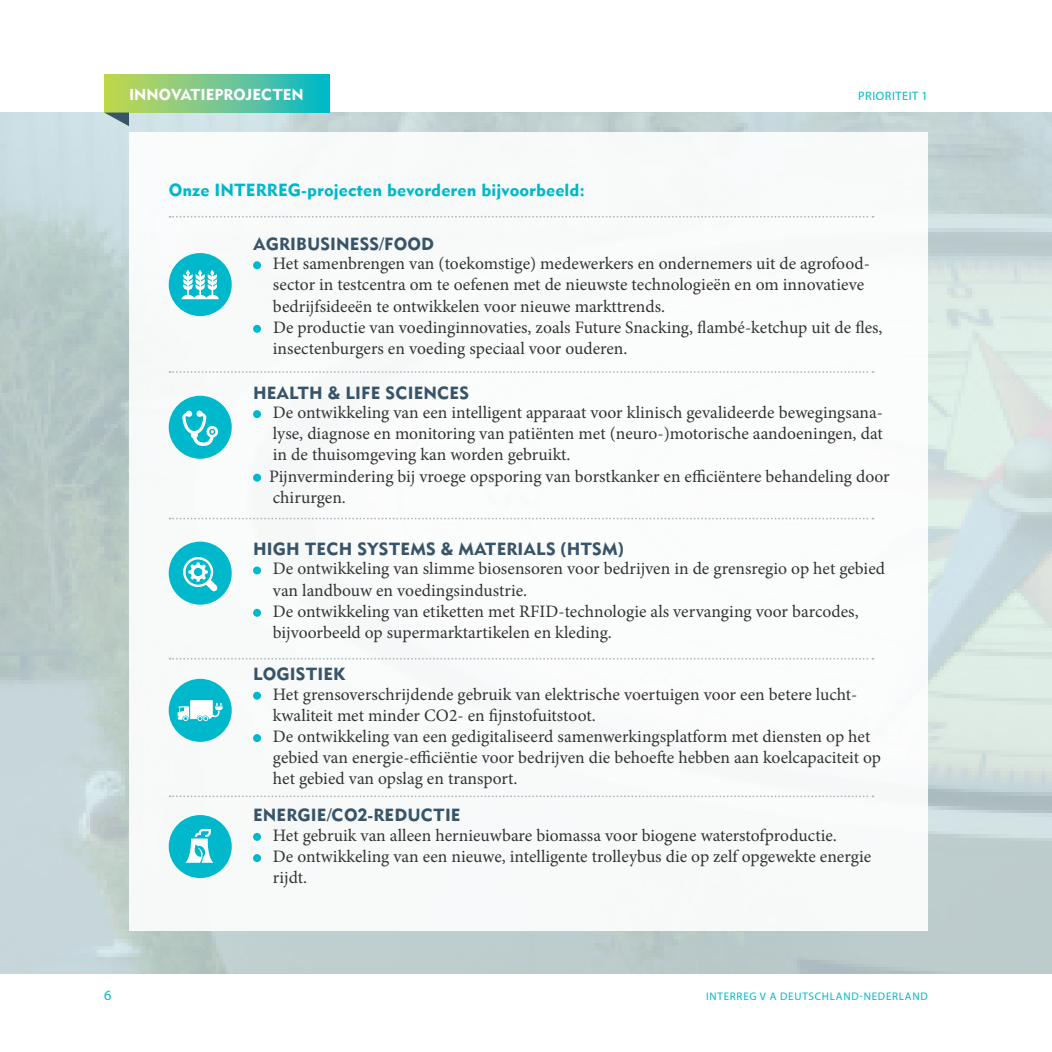
<style>
.page{position:relative;width:1052px;height:1052px;background:#fff}
.page>*{position:absolute;margin:0;border:0;box-sizing:border-box;transform-origin:0 0}
.Platte_tekst{font:17.5px/21.2px "Minion Pro";color:#333233}
.Kop_1{font:17.5px "Metro Black Two";letter-spacing:.005em;color:#385468}
.Kop_1-2{font:17.5px "Metro Black Two";letter-spacing:.005em;color:#00b8cb}
.t1{font:15.75px "Metro Black Two";color:#fff}
.Kop_1-3{font:14.35px "Myriad Pro";color:#00b8cb}
.t2{font:12.25px "Myriad Pro";letter-spacing:.045em;color:#00b8cb}
.Kop_1-4{font:11.03px "Myriad Pro";letter-spacing:.07em;color:#00b8cb}
</style>
<div class="page">
<svg style="left:104px;top:74px;width:226px;height:39px;background:#6ec68e"></svg>
<svg style="left:104px;top:113px;width:25px;height:13px"></svg>
<svg style="left:170px;top:371px;width:703px;height:2px"></svg>
<div style="left:253px;top:261px;width:8px;height:8px;background:#00b8cb;border-radius:50%"></div>
<div style="left:253px;top:325px;width:8px;height:8px;background:#00b8cb;border-radius:50%"></div>
<div style="left:253px;top:410px;width:8px;height:8px;background:#00b8cb;border-radius:50%"></div>
<div style="left:253px;top:474px;width:8px;height:7px;background:#00b8cb;border-radius:50%"></div>
<div style="left:253px;top:566px;width:8px;height:8px;background:#00b8cb;border-radius:50%"></div>
<div style="left:253px;top:609px;width:8px;height:8px;background:#00b8cb;border-radius:50%"></div>
<div style="left:253px;top:692px;width:8px;height:7px;background:#00b8cb;border-radius:50%"></div>
<div style="left:253px;top:734px;width:8px;height:8px;background:#00b8cb;border-radius:50%"></div>
<div style="left:253px;top:833px;width:8px;height:8px;background:#00b8cb;border-radius:50%"></div>
<div style="left:253px;top:854px;width:8px;height:8px;background:#00b8cb;border-radius:50%"></div>
<div style="left:169px;top:253px;width:63px;height:63px;background:#00b8cb;border-radius:50%"></div>
<svg style="left:182px;top:270px;width:37px;height:29px"></svg>
<div style="left:169px;top:396px;width:63px;height:63px;background:#00b8cb;border-radius:50%"></div>
<svg style="left:182px;top:410px;width:36px;height:36px"></svg>
<div style="left:169px;top:541px;width:63px;height:63px;background:#00b8cb;border-radius:50%"></div>
<svg style="left:183px;top:557px;width:34px;height:34px"></svg>
<div style="left:169px;top:679px;width:63px;height:63px;background:#00b8cb;border-radius:50%"></div>
<svg style="left:178px;top:700px;width:45px;height:21px"></svg>
<div style="left:169px;top:815px;width:63px;height:63px;background:#00b8cb;border-radius:50%"></div>
<svg style="left:186px;top:829px;width:27px;height:34px"></svg>
<svg style="left:170px;top:518px;width:703px;height:1px"></svg>
<svg style="left:170px;top:658px;width:703px;height:1px"></svg>
<svg style="left:170px;top:795px;width:703px;height:2px"></svg>
<svg style="left:170px;top:216px;width:703px;height:2px"></svg>
<p class="t1" style="left:129px;top:84px;width:176px">INNOVATIEPROJECTEN</p>
<p class="t2" style="left:858px;top:88px;width:71px">PRIORITEIT 1</p>
<p class="Kop_1-2" style="left:169px;top:179px;width:417px">Onze INTERREG-projecten bevorderen bijvoorbeeld:</p>
<p class="Kop_1" style="left:253px;top:233px;width:183px">AGRIBUSINESS/FOOD</p>
<p class="Platte_tekst" style="left:273px;top:253px;width:598px">Het samenbrengen van (toekomstige) medewerkers en ondernemers uit de agrofood&shy;sector in testcentra om te oefenen met de nieuwste technologieën en om innovatieve bedrijfsideeën te ontwikkelen voor nieuwe markttrends.</p>
<p class="Platte_tekst" style="left:273px;top:317px;width:611px">De productie van voedinginnovaties, zoals Future Snacking, flambé-ketchup uit de fles, insectenburgers en voeding speciaal voor ouderen.</p>
<p class="Kop_1" style="left:253px;top:381px;width:218px">HEALTH &amp; LIFE SCIENCES</p>
<p class="Platte_tekst" style="left:273px;top:402px;width:612px;text-align:justify">De ontwikkeling van een intelligent apparaat voor klinisch gevalideerde bewegingsana&shy;lyse, diagnose en monitoring van patiënten met (neuro-)motorische aandoeningen, dat in de thuisomgeving kan worden gebruikt.</p>
<p class="Platte_tekst" style="left:269px;top:465px;width:622px">Pijnvermindering bij vroege opsporing van borstkanker en efficiëntere behandeling door chirurgen.</p>
<p class="Kop_1" style="left:253px;top:538px;width:372px">HIGH TECH SYSTEMS &amp; MATERIALS (HTSM)</p>
<p class="Platte_tekst" style="left:273px;top:558px;width:614px">De ontwikkeling van slimme biosensoren voor bedrijven in de grensregio op het gebied van landbouw en voedingsindustrie.</p>
<p class="Platte_tekst" style="left:273px;top:600px;width:587px">De ontwikkeling van etiketten met RFID-technologie als vervanging voor barcodes, bijvoorbeeld op supermarktartikelen en kleding.</p>
<p class="Kop_1" style="left:253px;top:663px;width:94px">LOGISTIEK</p>
<p class="Platte_tekst" style="left:273px;top:683px;width:584px">Het grensoverschrijdende gebruik van elektrische voertuigen voor een betere lucht&shy;kwaliteit met minder CO2- en fijnstofuitstoot.</p>
<p class="Platte_tekst" style="left:273px;top:726px;width:609px">De ontwikkeling van een gedigitaliseerd samenwerkingsplatform met diensten op het gebied van energie-efficiëntie voor bedrijven die behoefte hebben aan koelcapaciteit op het gebied van opslag en transport.</p>
<p class="Kop_1" style="left:253px;top:804px;width:209px">ENERGIE/CO2-REDUCTIE</p>
<p class="Platte_tekst" style="left:273px;top:825px;width:565px">Het gebruik van alleen hernieuwbare biomassa voor biogene waterstofproductie.</p>
<p class="Platte_tekst" style="left:273px;top:846px;width:600px">De ontwikkeling van een nieuwe, intelligente trolleybus die op zelf opgewekte energie rijdt.</p>
<p class="Kop_1-3" style="left:104px;top:986px;width:9px">6</p>
<p class="Kop_1-4" style="left:706px;top:989px;width:223px">INTERREG V A DEUTSCHLAND-NEDERLAND</p>
</div>
